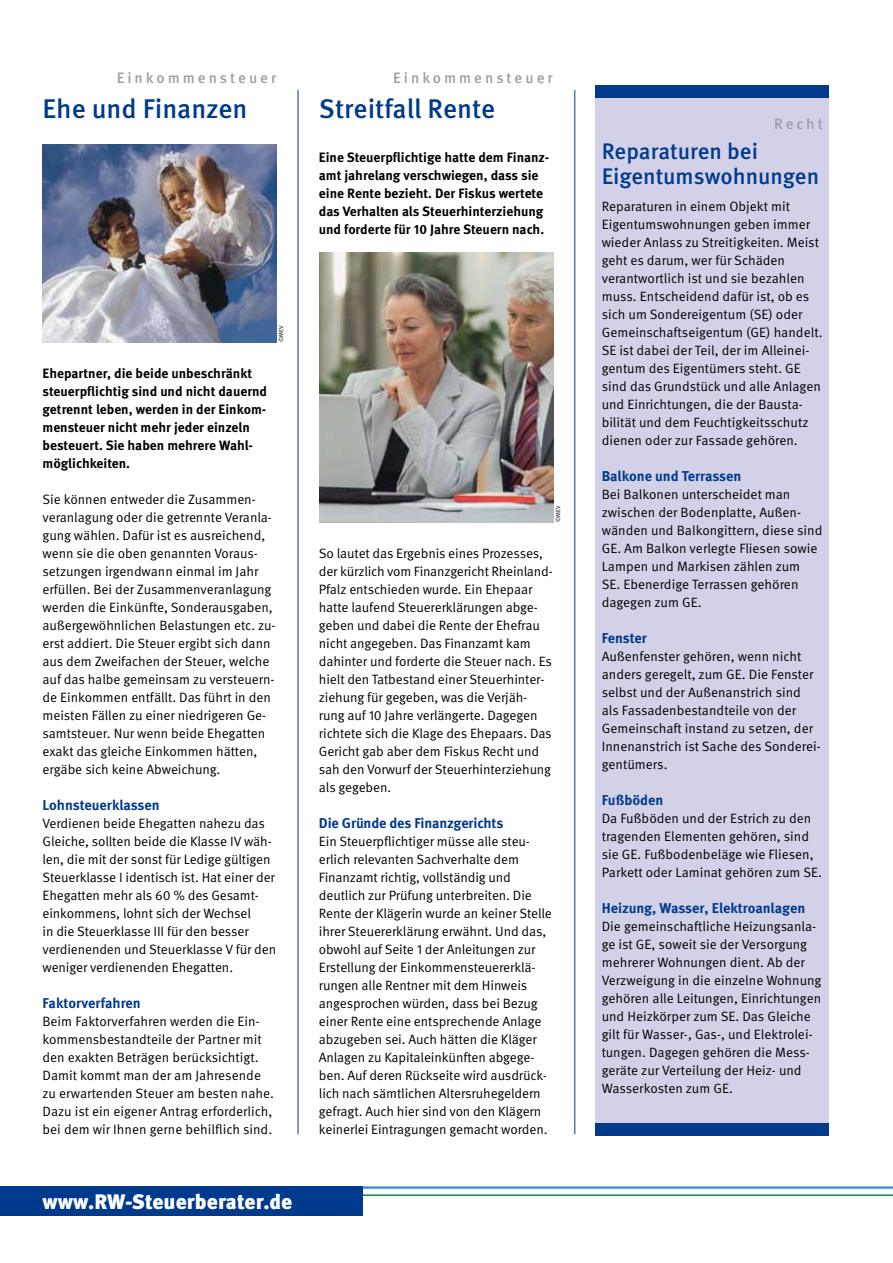
<style>
.page{position:relative;width:893px;height:1263px;background:#fff}
.page>*{position:absolute;margin:0;border:0;box-sizing:border-box;transform-origin:0 0}
.t1{font:500 27px "Meta OT";color:#003a8c}
.t2{font:500 22.5px/25.5px "Meta OT";color:#003a8c}
.t3{font:900 21px "Meta OT";color:#fff}
.t4{font:500 15px "Meta OT";letter-spacing:.2em;color:#9c9e9f}
.t5{font:700 14.25px "Meta OT";letter-spacing:-.005em;color:#003a8c}
.t6{font:13.5px/18px "Meta OT";letter-spacing:-.01em;color:#000}
.t7{font:700 13.5px/18px "Meta OT";color:#000}
.t8{font:6px "Meta OT";color:#000}
</style>
<div class="page">
<div style="left:595px;top:90px;width:234px;height:1045px;background:#d2d1e7"></div>
<div style="left:0;top:1186px;width:363px;height:30px;background:#003a8c"></div>
<div style="left:595px;top:85px;width:234px;height:12px;background:#003a8c"></div>
<div style="left:595px;top:1123px;width:234px;height:12px;background:#003a8c"></div>
<hr style="left:363px;top:1186px;width:530px;height:3px;background:#2b91cb">
<hr style="left:363px;top:1194px;width:530px;height:2px;background:#009340">
<hr style="left:574px;top:90px;width:1px;height:1044px;background:#003a8c">
<hr style="left:298px;top:90px;width:1px;height:1044px;background:#003a8c">
<img style="left:43px;top:144px;width:233px;height:198px">
<img style="left:319px;top:252px;width:234px;height:270px">
<p class="t4" style="left:117px;top:69px;width:161px">Einkommensteuer</p>
<h1 class="t1" style="left:43px;top:91px;width:207px">Ehe und Finanzen</h1>
<p class="t4" style="left:393px;top:69px;width:161px">Einkommensteuer</p>
<h1 class="t1" style="left:319px;top:91px;width:178px">Streitfall Rente</h1>
<p class="t7" style="left:319px;top:149px;width:232px">Eine Steuerpflichtige hatte dem Finanz&shy;amt jahrelang verschwiegen, dass sie eine Rente bezieht. Der Fiskus wertete das Verhalten als Steuerhinterziehung und forderte für 10 Jahre Steuern nach.</p>
<p class="t8" style="left:277px;top:342px;width:18px;rotate:-90deg">©MEV</p>
<p class="t7" style="left:43px;top:365px;width:226px">Ehepartner, die beide unbeschränkt steuerpflichtig sind und nicht dauernd getrennt leben, werden in der Einkom&shy;mensteuer nicht mehr jeder einzeln besteuert. Sie haben mehrere Wahl&shy;möglichkeiten.</p>
<p class="t6" style="left:43px;top:491px;width:234px">Sie können entweder die Zusammen&shy;veranlagung oder die getrennte Veranla&shy;gung wählen. Dafür ist es ausreichend, wenn sie die oben genannten Voraus&shy;setzungen irgendwann einmal im Jahr erfüllen. Bei der Zusammenveranlagung werden die Einkünfte, Sonderausgaben, außergewöhnlichen Belastungen etc. zu&shy;erst addiert. Die Steuer ergibt sich dann aus dem Zweifachen der Steuer, welche auf das halbe gemeinsam zu versteuern&shy;de Einkommen entfällt. Das führt in den meisten Fällen zu einer niedrigeren Ge&shy;samtsteuer. Nur wenn beide Ehegatten exakt das gleiche Einkommen hätten, ergäbe sich keine Abweichung.</p>
<p class="t5" style="left:43px;top:796px;width:119px">Lohnsteuerklassen</p>
<p class="t6" style="left:43px;top:815px;width:235px">Verdienen beide Ehegatten nahezu das Gleiche, sollten beide die Klasse IV wäh&shy;len, die mit der sonst für Ledige gültigen Steuerklasse I identisch ist. Hat einer der Ehegatten mehr als 60 % des Gesamt&shy;einkommens, lohnt sich der Wechsel<br>in die Steuerklasse III für den besser verdienenden und Steuerklasse V für den weniger verdienenden Ehegatten.</p>
<p class="t5" style="left:43px;top:994px;width:100px">Faktorverfahren</p>
<p class="t6" style="left:43px;top:1013px;width:233px">Beim Faktorverfahren werden die Ein&shy;kommensbestandteile der Partner mit den exakten Beträgen berücksichtigt.<br>Damit kommt man der am Jahresende zu erwartenden Steuer am besten nahe.<br>Dazu ist ein eigener Antrag erforderlich, bei dem wir Ihnen gerne behilflich sind.</p>
<h3 class="t3" style="left:43px;top:1189px;width:251px">www.RW-Steuerberater.de</h3>
<p class="t8" style="left:554px;top:522px;width:18px;rotate:-90deg">©MEV</p>
<p class="t6" style="left:319px;top:545px;width:235px">So lautet das Ergebnis eines Prozesses, der kürzlich vom Finanzgericht Rheinland-Pfalz entschieden wurde. Ein Ehepaar hatte laufend Steuererklärungen abge&shy;geben und dabei die Rente der Ehefrau nicht angegeben. Das Finanzamt kam dahinter und forderte die Steuer nach. Es hielt den Tatbestand einer Steuerhinter&shy;ziehung für gegeben, was die Verjäh&shy;rung auf 10 Jahre verlängerte. Dagegen richtete sich die Klage des Ehepaars. Das Gericht gab aber dem Fiskus Recht und sah den Vorwurf der Steuerhinterziehung als gegeben.</p>
<p class="t5" style="left:319px;top:814px;width:186px">Die Gründe des Finanzgerichts</p>
<p class="t6" style="left:319px;top:833px;width:234px">Ein Steuerpflichtiger müsse alle steu&shy;erlich relevanten Sachverhalte dem Finanzamt richtig, vollständig und deutlich zur Prüfung unterbreiten. Die Rente der Klägerin wurde an keiner Stelle ihrer Steuererklärung erwähnt. Und das, obwohl auf Seite 1 der Anleitungen zur Erstellung der Einkommensteuererklä&shy;rungen alle Rentner mit dem Hinweis angesprochen würden, dass bei Bezug einer Rente eine entsprechende Anlage abzugeben sei. Auch hätten die Kläger Anlagen zu Kapitaleinkünften abgege&shy;ben. Auf deren Rückseite wird ausdrück&shy;lich nach sämtlichen Altersruhegeldern gefragt. Auch hier sind von den Klägern keinerlei Eintragungen gemacht worden.</p>
<p class="t4" style="left:774px;top:114px;width:50px">Recht</p>
<h2 class="t2" style="left:602px;top:139px;width:219px">Reparaturen bei<br>Eigentumswohnungen</h2>
<p class="t6" style="left:602px;top:197px;width:222px">Reparaturen in einem Objekt mit Eigentumswohnungen geben immer wieder Anlass zu Streitigkeiten. Meist geht es darum, wer für Schäden verantwortlich ist und sie bezahlen muss. Entscheidend dafür ist, ob es sich um Sondereigentum (SE) oder Gemeinschaftseigentum (GE) handelt.<br>SE ist dabei der Teil, der im Alleinei&shy;gentum des Eigentümers steht. GE sind das Grundstück und alle Anlagen und Einrichtungen, die der Bausta&shy;bilität und dem Feuchtigkeitsschutz dienen oder zur Fassade gehören.</p>
<p class="t5" style="left:602px;top:467px;width:141px">Balkone und Terrassen</p>
<p class="t6" style="left:602px;top:485px;width:222px">Bei Balkonen unterscheidet man zwischen der Bodenplatte, Außen&shy;wänden und Balkongittern, diese sind<br>GE. Am Balkon verlegte Fliesen sowie<br>Lampen und Markisen zählen zum<br>SE. Ebenerdige Terrassen gehören dagegen zum GE.</p>
<p class="t5" style="left:602px;top:629px;width:47px">Fenster</p>
<p class="t6" style="left:602px;top:647px;width:221px">Außenfenster gehören, wenn nicht anders geregelt, zum GE. Die Fenster selbst und der Außenanstrich sind als Fassadenbestandteile von der<br>Gemeinschaft instand zu setzen, der<br>Innenanstrich ist Sache des Sonderei&shy;gentümers.</p>
<p class="t5" style="left:602px;top:791px;width:63px">Fußböden</p>
<p class="t6" style="left:602px;top:809px;width:222px">Da Fußböden und der Estrich zu den tragenden Elementen gehören, sind sie GE. Fußbodenbeläge wie Fliesen, Parkett oder Laminat gehören zum SE.</p>
<p class="t5" style="left:602px;top:899px;width:205px">Heizung, Wasser, Elektroanlagen</p>
<p class="t6" style="left:602px;top:917px;width:221px">Die gemeinschaftliche Heizungsanla&shy;ge ist GE, soweit sie der Versorgung mehrerer Wohnungen dient. Ab der Verzweigung in die einzelne Wohnung gehören alle Leitungen, Einrichtungen und Heizkörper zum SE. Das Gleiche gilt für Wasser-, Gas-, und Elektrolei&shy;tungen. Dagegen gehören die Mess&shy;geräte zur Verteilung der Heiz- und Wasserkosten zum GE.</p>
</div>
